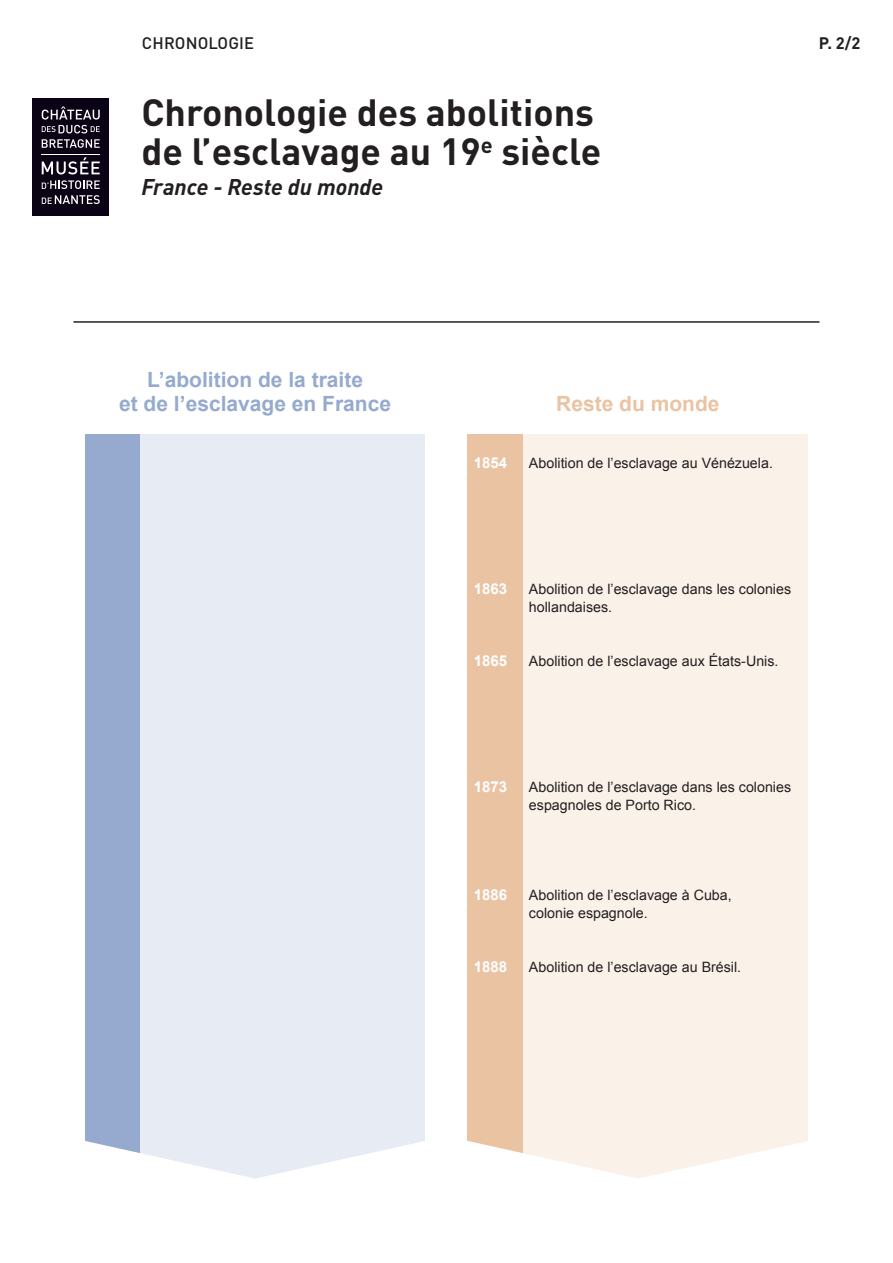
<style>
.page{position:relative;width:893px;height:1263px;background:#fff}
.page>*{position:absolute;margin:0;border:0;box-sizing:border-box;transform-origin:0 0}
.t1{font:700 37.5px/39px "DINOT";color:#231f20}
.t2{font:italic 700 22.5px "DINOT";color:#231f20}
.t3{font:700 21px/24px "Arial";color:#95aace;text-align:center}
.t4{font:700 21px "Arial";color:#eac3a3}
.t5{font:500 16.5px "DINOT";letter-spacing:.01em;color:#231f20}
.t6{font:700 16.5px "DINOT";color:#231f20}
.t7{font:700 15px "Arial";color:#fff}
.t8{font:14.25px/18px "Arial";color:#231f20}
</style>
<div class="page">
<hr style="left:73px;top:321px;width:746px;height:2px;background:#231f20">
<div style="left:32px;top:98px;width:77px;height:118px;background:#0a0215"></div>
<svg style="left:42px;top:157px;width:58px;height:17px"></svg>
<svg style="left:42px;top:180px;width:58px;height:9px"></svg>
<svg style="left:42px;top:195px;width:58px;height:9px"></svg>
<svg style="left:42px;top:106px;width:58px;height:27px"></svg>
<svg style="left:42px;top:139px;width:58px;height:9px"></svg>
<hr style="left:42px;top:154px;width:58px;height:1px;background:#fff">
<div style="left:468px;top:434px;width:55px;height:760px;background:#eac3a3"></div>
<div style="left:523px;top:434px;width:285px;height:760px;background:#faf1e9"></div>
<svg style="left:467px;top:1140px;width:341px;height:54px"></svg>
<div style="left:85px;top:434px;width:55px;height:760px;background:#95aace"></div>
<div style="left:140px;top:434px;width:285px;height:760px;background:#e6ebf4"></div>
<svg style="left:85px;top:1141px;width:340px;height:53px"></svg>
<p class="t5" style="left:142px;top:32px;width:114px">CHRONOLOGIE</p>
<p class="t6" style="left:819px;top:32px;width:43px">P. 2/2</p>
<h1 class="t1" style="left:141px;top:92px;width:462px">Chronologie des abolitions de l’esclavage au 19<sup>e</sup> siècle</h1>
<h2 class="t2" style="left:141px;top:172px;width:244px">France - Reste du monde</h2>
<h3 class="t3" style="left:119px;top:369px;width:273px">L’abolition de la traite<br>et de l’esclavage en France</h3>
<p class="t7" style="left:474px;top:453px;width:35px">1854</p>
<h3 class="t4" style="left:556px;top:390px;width:165px">Reste du monde</h3>
<p class="t8" style="left:529px;top:454px;width:245px">Abolition de l’esclavage au Vénézuela.</p>
<p class="t7" style="left:474px;top:579px;width:35px">1863</p>
<p class="t7" style="left:474px;top:651px;width:35px">1865</p>
<p class="t8" style="left:529px;top:580px;width:264px">Abolition de l’esclavage dans les colonies hollandaises.</p>
<p class="t8" style="left:529px;top:652px;width:251px">Abolition de l’esclavage aux États-Unis.</p>
<p class="t7" style="left:474px;top:777px;width:35px">1873</p>
<p class="t8" style="left:529px;top:778px;width:264px">Abolition de l’esclavage dans les colonies espagnoles de Porto Rico.</p>
<p class="t7" style="left:474px;top:885px;width:35px">1886</p>
<p class="t7" style="left:474px;top:957px;width:35px">1888</p>
<p class="t8" style="left:529px;top:886px;width:204px">Abolition de l’esclavage à Cuba, colonie espagnole.</p>
<p class="t8" style="left:529px;top:958px;width:214px">Abolition de l’esclavage au Brésil.</p>
</div>
